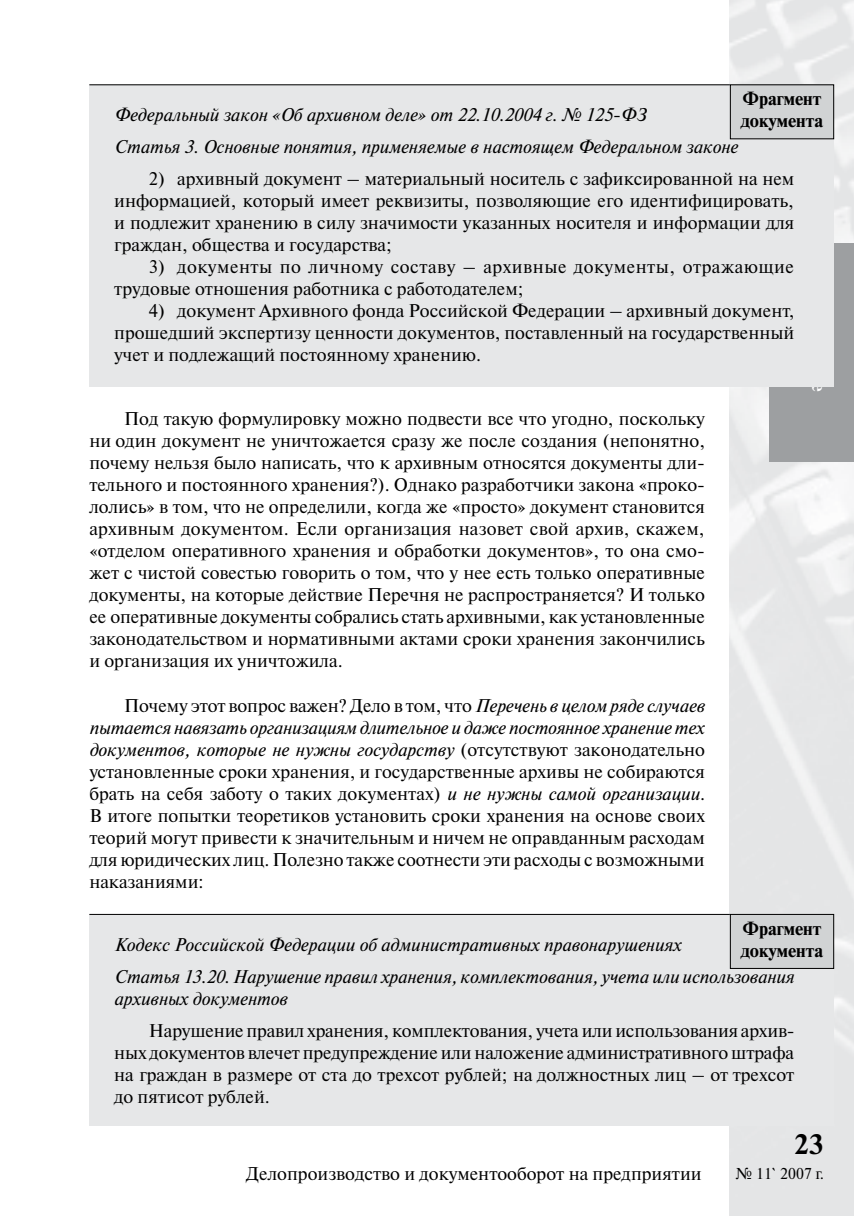
<style>
.page{position:relative;width:854px;height:1216px;background:#fff}
.page>*{position:absolute;margin:0;border:0;box-sizing:border-box;transform-origin:0 0}
.t1{font:700 28px "Newton C";color:#000}
.t2{font:18.38px/22.1px "Newton C";color:#000;text-align:justify}
.t3{font:italic 18.38px/32px "Newton C";color:#000}
.t4{font:18.38px/22.1px "Newton C";letter-spacing:.025em;color:#000}
.t5{font:700 18.38px/22.1px "Newton C";color:#000}
.t6{font:15.75px "Newton C";color:#000}
.s1{font-style:italic}
</style>
<div class="page">
<img style="left:729px;top:0;width:124px;height:1215px">
<div style="left:769px;top:243px;width:84px;height:218px;background:#9d9fa1"></div>
<div style="left:89px;top:84px;width:744px;height:303px;background:#e6e7e8"></div>
<div style="left:89px;top:913px;width:744px;height:212px;background:#e6e7e8"></div>
<hr style="left:89px;top:84px;width:640px;height:1px;background:#000">
<div style="left:730px;top:85px;width:103px;height:54px;background:#d1d3d4"></div>
<hr style="left:89px;top:913px;width:640px;height:1px;background:#000">
<div style="left:730px;top:914px;width:103px;height:54px;background:#d1d3d4"></div>
<div style="left:729px;top:913px;width:104px;height:55px;border:1px solid #000"></div>
<p class="t5" style="left:740px;top:88px;width:84px">Фрагмент документа</p>
<p class="t3" style="left:114px;top:99px;width:625px">Федеральный закон «Об архивном деле» от 22.10.2004 г. № 125-ФЗ<br>Статья 3. Основные понятия, применяемые в настоящем Федеральном законе</p>
<p class="t2" style="left:114px;top:168px;width:681px;text-indent:35px">2) архивный документ – материальный носитель с зафиксированной на нем информацией, который имеет реквизиты, позволяющие его идентифицировать, и подлежит хранению в силу значимости указанных носителя и информации для граждан, общества и государства;</p>
<p class="t4" style="left:114px;top:256px;width:681px;text-indent:35px">3) документы по личному составу – архивные документы, отражающие трудовые отношения работника с работодателем;</p>
<p class="t2" style="left:114px;top:300px;width:681px;text-indent:35px">4) документ Архивного фонда Российской Федерации – архивный документ, прошедший экспертизу ценности документов, поставленный на государственный учет и подлежащий постоянному хранению.</p>
<p class="t2" style="left:89px;top:407px;width:617px;text-indent:35px">Под такую формулировку можно подвести все что угодно, поскольку ни один документ не уничтожается сразу же после создания (непонятно, почему нельзя было написать, что к архивным относятся документы дли&shy;тельного и постоянного хранения?). Однако разработчики закона «проко&shy;лолись» в том, что не определили, когда же «просто» документ становится архивным документом. Если организация назовет свой архив, скажем, «отделом оперативного хранения и обработки документов», то она смо&shy;жет с чистой совестью говорить о том, что у нее есть только оперативные документы, на которые действие Перечня не распространяется? И только ее оперативные документы собрались стать архивными, как установленные законодательством и нормативными актами сроки хранения закончились и организация их уничтожила.</p>
<p class="t2" style="left:89px;top:694px;width:617px;text-indent:35px">Почему этот вопрос важен? Дело в том, что <span class="s1">Перечень в целом ряде случаев пытается навязать организациям длительное и даже постоянное хранение тех документов, которые не нужны государству</span> (отсутствуют законодательно установленные сроки хранения, и государственные архивы не собираются брать на себя заботу о таких документах) <span class="s1">и не нужны самой организации</span>.<br>В итоге попытки теоретиков установить сроки хранения на основе своих теорий могут привести к значительным и ничем не оправданным расходам для юридических лиц. Полезно также соотнести эти расходы с возможными наказаниями:</p>
<p class="t5" style="left:740px;top:917px;width:84px">Фрагмент документа</p>
<p class="t3" style="left:114px;top:928px;width:681px">Кодекс Российской Федерации об административных правонарушениях<br>Статья 13.20. Нарушение правил хранения, комплектования, учета или использования</p>
<p class="t3" style="left:114px;top:982px;width:175px">архивных документов</p>
<p class="t2" style="left:114px;top:1019px;width:681px;text-align:left;text-indent:35px">Нарушение правил хранения, комплектования, учета или использования архив&shy;ных документов влечет предупреждение или наложение административного штрафа на граждан в размере от ста до трехсот рублей; на должностных лиц – от трехсот до пятисот рублей.</p>
<p class="t2" style="left:246px;top:1162px;width:456px">Делопроизводство и документооборот на предприятии</p>
<h1 class="t1" style="left:794px;top:1128px;width:30px">23</h1>
<p class="t6" style="left:735px;top:1164px;width:90px">№ 11` 2007 г.</p>
</div>
